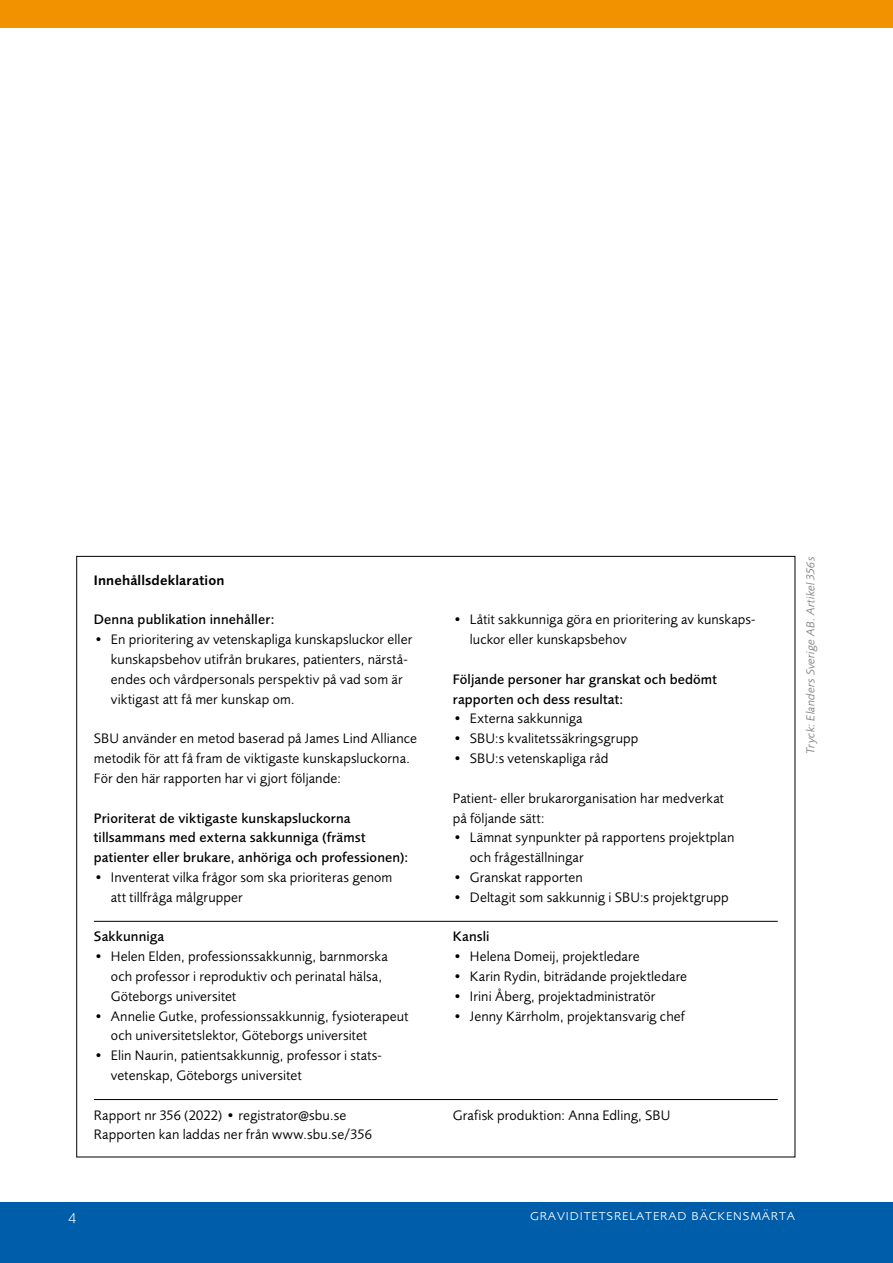
<style>
.page{position:relative;width:893px;height:1263px;background:#fff}
.page>*{position:absolute;margin:0;border:0;box-sizing:border-box;transform-origin:0 0}
.t1{font:300 15.45px "Foundry Sans Expert";letter-spacing:.03em;color:#fff}
.Innehållsdeklaration__bock{font:14.25px/19.8px "Foundry Sans";letter-spacing:.01em;color:#000}
.Faktaruta_text{font:14.25px/19.8px "Foundry Sans";letter-spacing:.01em;color:#000}
.Innehållsdeklaration_rubrik{font:500 14.25px/19.8px "Foundry Sans";letter-spacing:.01em;color:#000}
.Faktaruta_rubrik_1{font:600 14.25px "Foundry Sans";letter-spacing:.01em;color:#000}
.Faktaruta_rubrik_2{font:500 14.25px "Foundry Sans";letter-spacing:.01em;color:#000}
.Tabellförklaring{font:italic 12px "Foundry Sans";letter-spacing:.01em;color:#878787}
</style>
<div class="page">
<div style="left:0;top:0;width:893px;height:28px;background:#f39200"></div>
<div style="left:0;top:1202px;width:893px;height:61px;background:#005da9"></div>
<hr style="left:94px;top:921px;width:684px;height:1px;background:#000">
<hr style="left:94px;top:1099px;width:684px;height:1px;background:#000">
<h4 class="Faktaruta_rubrik_1" style="left:94px;top:572px;width:132px">Innehållsdeklaration</h4>
<h5 class="Innehållsdeklaration_rubrik" style="left:94px;top:610px;width:182px">Denna publikation innehåller:</h5>
<p class="Innehållsdeklaration__bock" style="left:111px;top:629px;width:303px;text-indent:-17px">• En prioritering av vetenskapliga kunskapsluckor eller kunskapsbehov utifrån brukares, patienters, närstå&shy;endes och vårdpersonals perspektiv på vad som är viktigast att få mer kunskap om.</p>
<p class="Faktaruta_text" style="left:94px;top:728px;width:325px">SBU använder en metod baserad på James Lind Alliance metodik för att få fram de viktigaste kunskapsluckorna.<br>För den här rapporten har vi gjort följande:</p>
<h5 class="Innehållsdeklaration_rubrik" style="left:94px;top:808px;width:316px">Prioriterat de viktigaste kunskapsluckorna tillsammans med externa sakkunniga (främst patienter eller brukare, anhöriga och professionen):</h5>
<p class="Innehållsdeklaration__bock" style="left:111px;top:867px;width:283px;text-indent:-17px">• Inventerat vilka frågor som ska prioriteras genom att tillfråga målgrupper</p>
<h5 class="Faktaruta_rubrik_2" style="left:94px;top:928px;width:72px">Sakkunniga</h5>
<p class="Innehållsdeklaration__bock" style="left:111px;top:946px;width:278px;text-indent:-17px">• Helen Elden, professionssakkunnig, barnmorska och professor i reproduktiv och perinatal hälsa,<br>Göteborgs universitet</p>
<p class="Innehållsdeklaration__bock" style="left:111px;top:1006px;width:299px;text-indent:-17px">• Annelie Gutke, professionssakkunnig, fysioterapeut och universitetslektor, Göteborgs universitet</p>
<p class="Innehållsdeklaration__bock" style="left:111px;top:1045px;width:272px;text-indent:-17px">• Elin Naurin, patientsakkunnig, professor i stats‑ vetenskap, Göteborgs universitet</p>
<p class="Innehållsdeklaration__bock" style="left:470px;top:610px;width:287px;text-indent:-17px">• Låtit sakkunniga göra en prioritering av kunskaps&shy;luckor eller kunskapsbehov</p>
<h5 class="Innehållsdeklaration_rubrik" style="left:453px;top:669px;width:266px">Följande personer har granskat och bedömt rapporten och dess resultat:</h5>
<p class="Innehållsdeklaration__bock" style="left:453px;top:709px;width:131px">• Externa sakkunniga</p>
<p class="Innehållsdeklaration__bock" style="left:453px;top:728px;width:187px">• SBU:s kvalitetssäkringsgrupp</p>
<p class="Innehållsdeklaration__bock" style="left:453px;top:748px;width:157px">• SBU:s vetenskapliga råd</p>
<p class="Faktaruta_text" style="left:453px;top:788px;width:273px">Patient- eller brukarorganisation har medverkat på följande sätt:</p>
<p class="Innehållsdeklaration__bock" style="left:470px;top:827px;width:266px;text-indent:-17px">• Lämnat synpunkter på rapportens projektplan och frågeställningar</p>
<p class="Innehållsdeklaration__bock" style="left:453px;top:867px;width:132px">• Granskat rapporten</p>
<p class="Innehållsdeklaration__bock" style="left:453px;top:887px;width:277px">• Deltagit som sakkunnig i SBU:s projektgrupp</p>
<h5 class="Innehållsdeklaration_rubrik" style="left:453px;top:926px;width:38px">Kansli</h5>
<p class="Innehållsdeklaration__bock" style="left:453px;top:946px;width:188px">• Helena Domeij, projektledare</p>
<p class="Innehållsdeklaration__bock" style="left:453px;top:966px;width:236px">• Karin Rydin, biträdande projektledare</p>
<p class="Innehållsdeklaration__bock" style="left:453px;top:986px;width:204px">• Irini Åberg, projektadministratör</p>
<p class="Innehållsdeklaration__bock" style="left:453px;top:1006px;width:234px">• Jenny Kärrholm, projektansvarig chef</p>
<p class="Faktaruta_text" style="left:94px;top:1105px;width:279px">Rapport nr 356 (2022) • registrator@sbu.se<br>Rapporten kan laddas ner från www.sbu.se/356</p>
<p class="Faktaruta_text" style="left:453px;top:1105px;width:219px">Grafisk produktion: Anna Edling, SBU</p>
<p class="Tabellförklaring" style="left:803px;top:754px;width:199px;rotate:-90deg">Tryck: Elanders Sverige AB. Artikel 356s</p>
<p class="t1" style="left:68px;top:1206px;width:10px">4</p>
<p class="t1" style="left:530px;top:1206px;width:267px">graviditetsrelaterad bäckensmärta</p>
</div>
